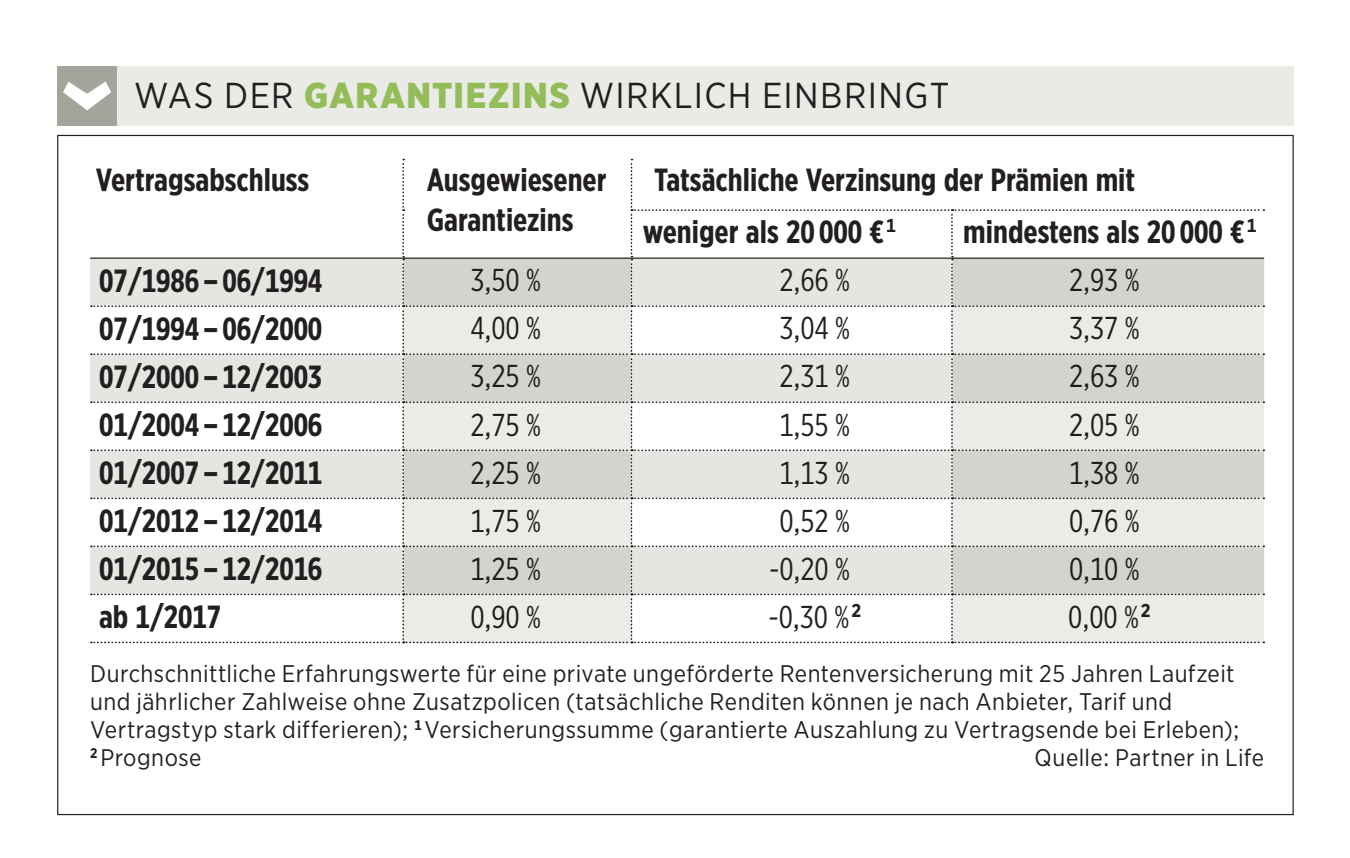
<style>
.page{position:relative;width:1350px;height:858px;background:#fff}
.page>*{position:absolute;margin:0;border:0;box-sizing:border-box;transform-origin:0 0}
.ES_TAB_HL_Mager{font:36px "Gotham Narrow";letter-spacing:.04em;color:#231f20}
.ES_Tab_Tabelle_Kopf{font:700 32px "Gotham X Narrow";color:#231f20}
.ES_Tab_Tabelle_bold{font:700 32px "Gotham X Narrow";letter-spacing:-.005em;color:#231f20}
.ES_Tab_Tabelle{font:31.6px "Gotham X Narrow";letter-spacing:-.005em;color:#231f20}
.ES_TAB_Fussnote{font:24px/28px "Gotham Narrow";letter-spacing:.02em;color:#231f20}
.s1{font-weight:900;color:#93bd59}
</style>
<div class="page">
<div style="left:57px;top:66px;width:1236px;height:60px;background:#eaeae6"></div>
<div style="left:57px;top:66px;width:60px;height:60px;background:#a4a49d"></div>
<svg style="left:63px;top:81px;width:48px;height:29px"></svg>
<hr style="left:90px;top:257px;width:313px;height:2px;background:#231f20">
<svg style="left:91px;top:159px;width:1173px;height:484px"></svg>
<svg style="left:403px;top:258px;width:228px;height:384px;background:#dbdcd7"></svg>
<svg style="left:951px;top:258px;width:312px;height:384px;background:#dcdcd7"></svg>
<p class="ES_TAB_HL_Mager" style="left:134px;top:73px;width:816px">WAS DER <span class="s1">GARANTIEZINS</span> WIRKLICH EINBRINGT</p>
<p class="ES_Tab_Tabelle_Kopf" style="left:96px;top:160px;width:215px">Vertragsabschluss</p>
<p class="ES_Tab_Tabelle_Kopf" style="left:426px;top:160px;width:181px">Ausgewiesener</p>
<p class="ES_Tab_Tabelle_Kopf" style="left:426px;top:200px;width:148px">Garantiezins</p>
<p class="ES_Tab_Tabelle_Kopf" style="left:654px;top:160px;width:482px">Tatsächliche Verzinsung der Prämien mit</p>
<p class="ES_Tab_Tabelle_Kopf" style="left:643px;top:211px;width:255px">weniger als 20 000 € <sup>1</sup></p>
<p class="ES_Tab_Tabelle_Kopf" style="left:963px;top:211px;width:295px">mindestens als 20 000 € <sup>1</sup></p>
<p class="ES_Tab_Tabelle_bold" style="left:99px;top:261px;width:225px">07/1986 – 06/1994</p>
<p class="ES_Tab_Tabelle" style="left:470px;top:261px;width:72px">3,50 %</p>
<p class="ES_Tab_Tabelle" style="left:779px;top:261px;width:72px">2,66 %</p>
<p class="ES_Tab_Tabelle" style="left:1068px;top:261px;width:72px">2,93 %</p>
<p class="ES_Tab_Tabelle_bold" style="left:99px;top:309px;width:225px">07/1994 – 06/2000</p>
<p class="ES_Tab_Tabelle" style="left:470px;top:309px;width:72px">4,00 %</p>
<p class="ES_Tab_Tabelle" style="left:779px;top:309px;width:72px">3,04 %</p>
<p class="ES_Tab_Tabelle" style="left:1068px;top:309px;width:72px">3,37 %</p>
<p class="ES_Tab_Tabelle_bold" style="left:99px;top:357px;width:225px">07/2000 – 12/2003</p>
<p class="ES_Tab_Tabelle" style="left:470px;top:357px;width:72px">3,25 %</p>
<p class="ES_Tab_Tabelle" style="left:779px;top:357px;width:72px">2,31 %</p>
<p class="ES_Tab_Tabelle" style="left:1068px;top:357px;width:72px">2,63 %</p>
<p class="ES_Tab_Tabelle_bold" style="left:99px;top:405px;width:225px">01/2004 – 12/2006</p>
<p class="ES_Tab_Tabelle" style="left:470px;top:405px;width:72px">2,75 %</p>
<p class="ES_Tab_Tabelle" style="left:779px;top:405px;width:72px">1,55 %</p>
<p class="ES_Tab_Tabelle" style="left:1068px;top:405px;width:72px">2,05 %</p>
<p class="ES_Tab_Tabelle_bold" style="left:99px;top:453px;width:225px">01/2007 – 12/2011</p>
<p class="ES_Tab_Tabelle" style="left:470px;top:453px;width:72px">2,25 %</p>
<p class="ES_Tab_Tabelle" style="left:779px;top:453px;width:72px">1,13 %</p>
<p class="ES_Tab_Tabelle" style="left:1068px;top:453px;width:72px">1,38 %</p>
<p class="ES_Tab_Tabelle_bold" style="left:99px;top:501px;width:225px">01/2012 – 12/2014</p>
<p class="ES_Tab_Tabelle" style="left:470px;top:501px;width:72px">1,75 %</p>
<p class="ES_Tab_Tabelle" style="left:779px;top:501px;width:72px">0,52 %</p>
<p class="ES_Tab_Tabelle" style="left:1068px;top:501px;width:72px">0,76 %</p>
<p class="ES_Tab_Tabelle_bold" style="left:99px;top:549px;width:225px">01/2015 – 12/2016</p>
<p class="ES_Tab_Tabelle" style="left:470px;top:549px;width:72px">1,25 %</p>
<p class="ES_Tab_Tabelle" style="left:769px;top:549px;width:82px">-0,20 %</p>
<p class="ES_Tab_Tabelle" style="left:1068px;top:549px;width:72px">0,10 %</p>
<p class="ES_Tab_Tabelle_bold" style="left:99px;top:597px;width:123px">ab 1/2017</p>
<p class="ES_Tab_Tabelle" style="left:470px;top:597px;width:72px">0,90 %</p>
<p class="ES_Tab_Tabelle" style="left:768px;top:598px;width:94px">-0,30 % <sup>2</sup></p>
<p class="ES_Tab_Tabelle" style="left:1068px;top:598px;width:84px">0,00 % <sup>2</sup></p>
<p class="ES_TAB_Fussnote" style="left:90px;top:658px;width:1150px">Durchschnittliche Erfahrungswerte für eine private ungeförderte Rentenversicherung mit 25 Jahren Laufzeit und jährlicher Zahlweise ohne Zusatzpolicen (tatsächliche Renditen können je nach Anbieter, Tarif und Vertragstyp stark differieren); <sup>1</sup> Versicherungssumme (garantierte Auszahlung zu Vertragsende bei Erleben); <sup>2</sup> Prognose</p>
<p class="ES_TAB_Fussnote" style="left:1034px;top:742px;width:231px">Quelle: Partner in Life</p>
</div>
